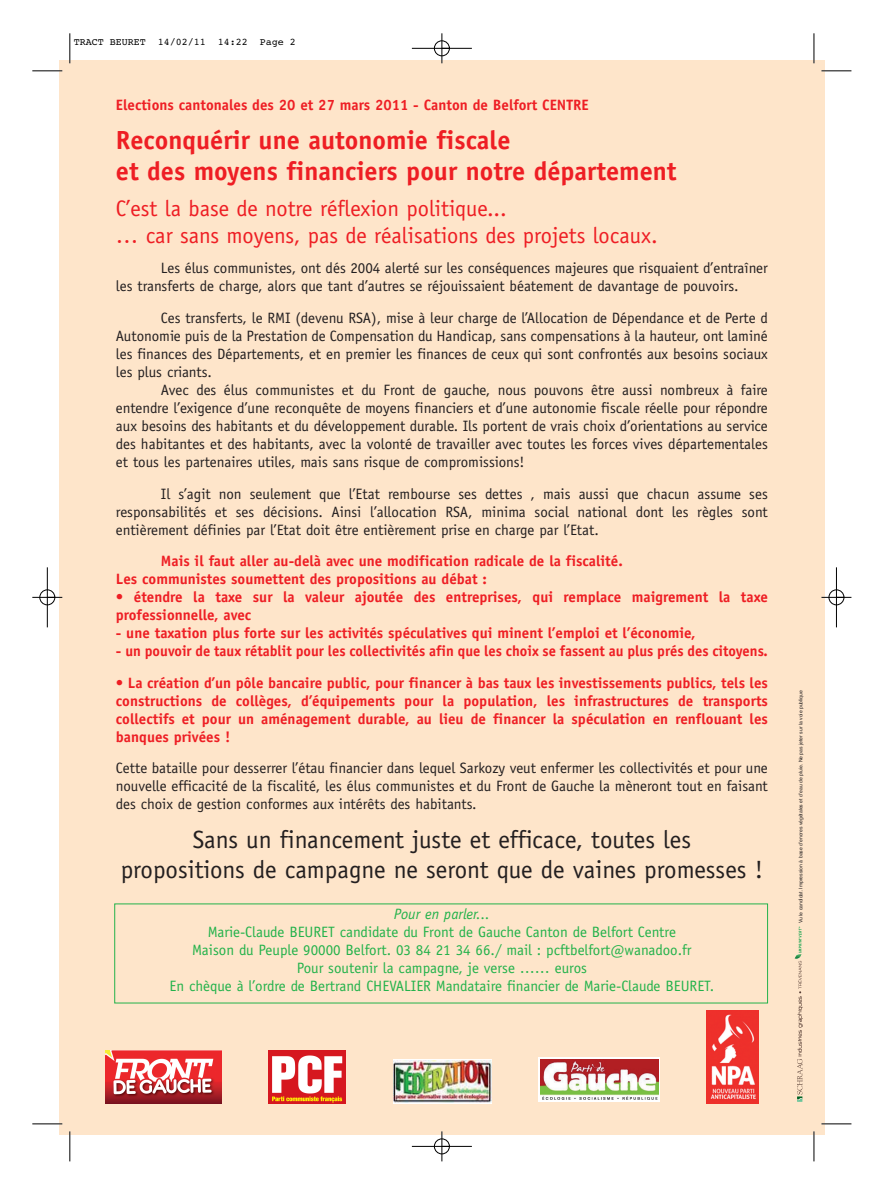
<style>
.page{position:relative;width:885px;height:1194px;background:#fff}
.page>*{position:absolute;margin:0;border:0;box-sizing:border-box;transform-origin:0 0}
.t1{font:700 26.25px/31.5px "Officina Sans";color:#ee1e24}
.t2{font:25px/30px "Officina Sans";color:#231f20;text-align:center}
.t3{font:22.5px/27px "Officina Sans";color:#ee1e24}
.t4{font:15px/18px "Officina Sans";color:#231f20;text-align:justify}
.t5{font:700 15px/18px "Officina Sans";color:#ee1e24}
.t6{font:15px/18px "Officina Sans";color:#23b24b;text-align:center}
.t7{font:italic 15px "Officina Sans";color:#23b24b}
.t8{font:10px "Courier";color:#000}
.t9{font:5px "Helvetica";color:#231f20}
</style>
<div class="page">
<div style="left:59px;top:60px;width:766px;height:1074px;background:#fee5ca"></div>
<img style="left:105px;top:1050px;width:116px;height:53px">
<img style="left:268px;top:1050px;width:78px;height:53px">
<svg style="left:393px;top:1059px;width:98px;height:44px"></svg>
<img style="left:393px;top:1060px;width:98px;height:42px">
<svg style="left:538px;top:1057px;width:121px;height:44px"></svg>
<img style="left:540px;top:1059px;width:118px;height:39px">
<img style="left:707px;top:1010px;width:51px;height:93px">
<svg style="left:794px;top:926px;width:9px;height:175px"></svg>
<hr style="left:32px;top:70px;width:30px;height:1px;background:#fff">
<hr style="left:821px;top:70px;width:30px;height:1px;background:#fff">
<hr style="left:70px;top:33px;width:1px;height:30px;background:#000">
<hr style="left:32px;top:71px;width:30px;height:1px;background:#000">
<hr style="left:814px;top:33px;width:1px;height:30px;background:#000">
<hr style="left:821px;top:71px;width:30px;height:1px;background:#000">
<hr style="left:70px;top:1131px;width:1px;height:30px;background:#000">
<hr style="left:32px;top:1123px;width:30px;height:1px;background:#000">
<hr style="left:814px;top:1131px;width:1px;height:30px;background:#000">
<hr style="left:821px;top:1123px;width:30px;height:1px;background:#000">
<div style="left:434px;top:40px;width:16px;height:16px;border:1px solid #fff;border-radius:50%"></div>
<hr style="left:412px;top:48px;width:60px;height:1px;background:#000">
<hr style="left:412px;top:1145px;width:60px;height:1px;background:#000">
<hr style="left:47px;top:567px;width:1px;height:60px;background:#000">
<hr style="left:836px;top:567px;width:1px;height:60px;background:#000">
<hr style="left:442px;top:33px;width:1px;height:30px;background:#000">
<hr style="left:442px;top:1131px;width:1px;height:30px;background:#000">
<hr style="left:32px;top:597px;width:30px;height:1px;background:#000">
<hr style="left:821px;top:597px;width:30px;height:1px;background:#000">
<div style="left:434px;top:41px;width:16px;height:15px;border:1px solid #000;border-radius:50%"></div>
<div style="left:434px;top:1138px;width:16px;height:15px;border:1px solid #000;border-radius:50%"></div>
<div style="left:40px;top:589px;width:15px;height:16px;border:1px solid #000;border-radius:50%"></div>
<div style="left:829px;top:589px;width:15px;height:16px;border:1px solid #000;border-radius:50%"></div>
<p class="t8" style="left:74px;top:38px;width:224px">TRACT BEURET 14/02/11 14:22 Page 2</p>
<p class="t5" style="left:116px;top:97px;width:474px">Elections cantonales des 20 et 27 mars 2011 - Canton de Belfort CENTRE</p>
<h1 class="t1" style="left:116px;top:126px;width:562px">Reconquérir une autonomie fiscale<br>et des moyens financiers pour notre département</h1>
<h3 class="t3" style="left:116px;top:197px;width:543px">C’est la base de notre réflexion politique...<br>… car sans moyens, pas de réalisations des projets locaux.</h3>
<p class="t4" style="left:116px;top:260px;width:653px;text-indent:45px">Les élus communistes, ont dés 2004 alerté sur les conséquences majeures que risquaient d’entraîner les transferts de charge, alors que tant d’autres se réjouissaient béatement de davantage de pouvoirs.</p>
<p class="t4" style="left:116px;top:310px;width:654px;text-indent:45px">Ces transferts, le RMI (devenu RSA), mise à leur charge de l’Allocation de Dépendance et de Perte d Autonomie puis de la Prestation de Compensation du Handicap, sans compensations à la hauteur, ont laminé les finances des Départements, et en premier les finances de ceux qui sont confrontés aux besoins sociaux les plus criants.</p>
<p class="t4" style="left:116px;top:382px;width:654px;text-indent:45px">Avec des élus communistes et du Front de gauche, nous pouvons être aussi nombreux à faire entendre l’exigence d’une reconquête de moyens financiers et d’une autonomie fiscale réelle pour répondre aux besoins des habitants et du développement durable. Ils portent de vrais choix d’orientations au service des habitantes et des habitants, avec la volonté de travailler avec toutes les forces vives départementales et tous les partenaires utiles, mais sans risque de compromissions!</p>
<p class="t4" style="left:116px;top:485px;width:654px;text-indent:45px">Il s’agit non seulement que l’Etat rembourse ses dettes , mais aussi que chacun assume ses responsabilités et ses décisions. Ainsi l’allocation RSA, minima social national dont les règles sont entièrement définies par l’Etat doit être entièrement prise en charge par l’Etat.</p>
<p class="t5" style="left:116px;top:553px;width:508px;text-indent:45px">Mais il faut aller au-delà avec une modification radicale de la fiscalité.<br>Les communistes soumettent des propositions au débat :</p>
<p class="t5" style="left:116px;top:589px;width:653px">• étendre la taxe sur la valeur ajoutée des entreprises, qui remplace maigrement la taxe professionnelle, avec</p>
<p class="t5" style="left:116px;top:625px;width:581px">- une taxation plus forte sur les activités spéculatives qui minent l’emploi et l’économie,</p>
<p class="t5" style="left:116px;top:643px;width:654px">- un pouvoir de taux rétablit pour les collectivités afin que les choix se fassent au plus prés des citoyens.</p>
<p class="t5" style="left:116px;top:674px;width:654px;text-align:justify">• La création d’un pôle bancaire public, pour financer à bas taux les investissements publics, tels les constructions de collèges, d’équipements pour la population, les infrastructures de transports collectifs et pour un aménagement durable, au lieu de financer la spéculation en renflouant les banques privées !</p>
<p class="t4" style="left:116px;top:760px;width:654px">Cette bataille pour desserrer l’étau financier dans lequel Sarkozy veut enfermer les collectivités et pour une nouvelle efficacité de la fiscalité, les élus communistes et du Front de Gauche la mèneront tout en faisant des choix de gestion conformes aux intérêts des habitants.</p>
<h2 class="t2" style="left:121px;top:826px;width:644px">Sans un financement juste et efficace, toutes les<br>propositions de campagne ne seront que de vaines promesses !</h2>
<p class="t7" style="left:394px;top:908px;width:98px">Pour en parler...</p>
<p class="t6" style="left:170px;top:924px;width:546px">Marie-Claude BEURET candidate du Front de Gauche Canton de Belfort Centre<br>Maison du Peuple 90000 Belfort. 03 84 21 34 66./ mail : pcftbelfort@wanadoo.fr<br>Pour soutenir la campagne, je verse …… euros<br>En chèque à l’ordre de Bertrand CHEVALIER Mandataire financier de Marie-Claude BEURET.</p>
<p class="t9" style="left:799px;top:923px;width:235px;rotate:-90deg">Vu le candidat. Impression à base d’encres végétales et d’eau de pluie. Ne pas jeter sur la voie publique</p>
</div>
